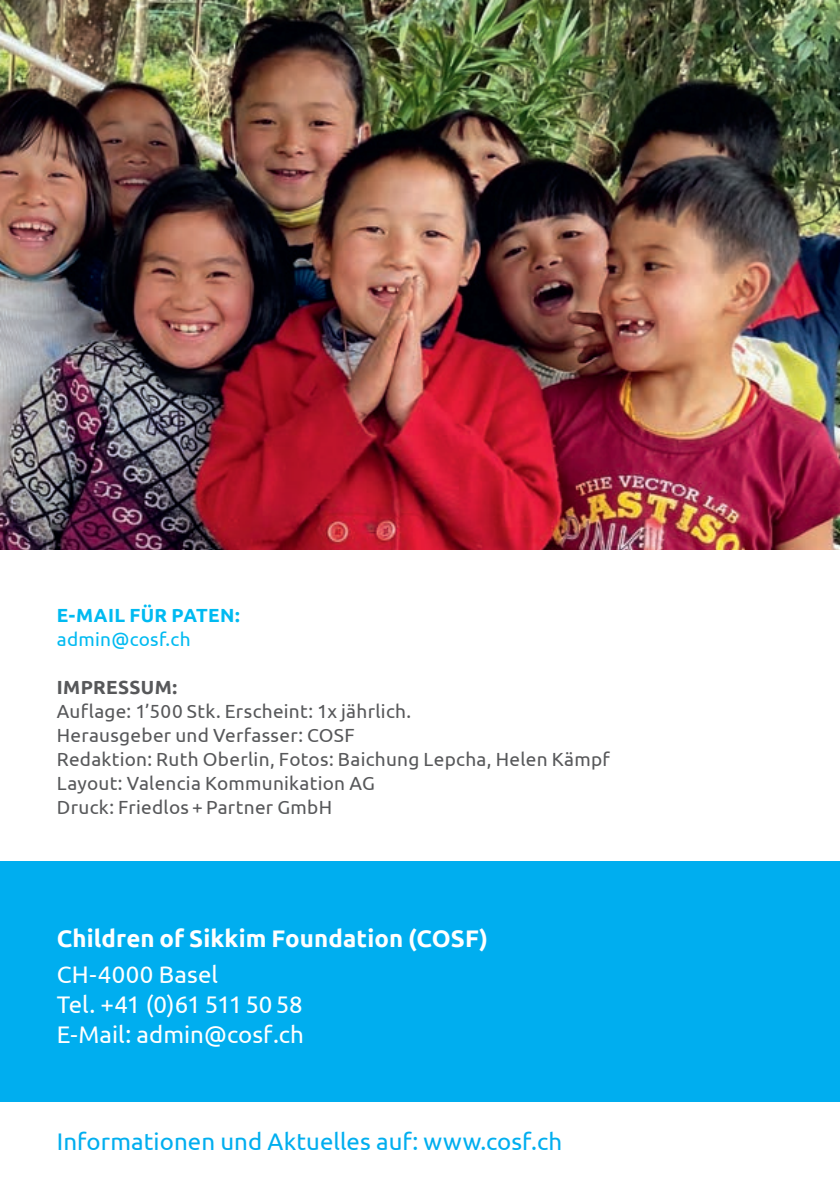
<style>
.page{position:relative;width:840px;height:1191px;background:#fff}
.page>*{position:absolute;margin:0;border:0;box-sizing:border-box;transform-origin:0 0}
.t1{font:24px/30px "Ubuntu";color:#fff}
.t2{font:24px "Ubuntu";letter-spacing:.005em;color:#00aeef}
.t3{font:700 24px "Ubuntu";letter-spacing:.005em;color:#fff}
.t4{font:19px/24px "Ubuntu";letter-spacing:.015em;color:#57585a}
.t5{font:700 19px "Ubuntu";letter-spacing:.02em;color:#00baf1}
.t6{font:19px "Ubuntu";letter-spacing:.015em;color:#00baf1}
.t7{font:700 19px "Ubuntu";letter-spacing:.02em;color:#57585a}
</style>
<div class="page">
<div style="left:0;top:861px;width:839px;height:240px;background:#00aeef"></div>
<img style="left:0;top:0;width:839px;height:549px">
<p class="t5" style="left:57px;top:603px;width:184px">E-MAIL FÜR PATEN:</p>
<p class="t6" style="left:57px;top:627px;width:135px">admin@cosf.ch</p>
<p class="t7" style="left:57px;top:675px;width:122px">IMPRESSUM:</p>
<p class="t4" style="left:57px;top:698px;width:554px">Auflage: 1’500 Stk. Erscheint: 1x jährlich.<br>Herausgeber und Verfasser: COSF<br>Redaktion: Ruth Oberlin, Fotos: Baichung Lepcha, Helen Kämpf Layout: Valencia Kommunikation AG<br>Druck: Friedlos + Partner GmbH</p>
<p class="t3" style="left:57px;top:924px;width:432px">Children of Sikkim Foundation (COSF)</p>
<p class="t1" style="left:57px;top:958px;width:248px">CH-4000 Basel<br>Tel. +41 (0)61 5115058<br>E-Mail: admin@cosf.ch</p>
<p class="t2" style="left:57px;top:1126px;width:506px">Informationen und Aktuelles auf: www.cosf.ch</p>
</div>
